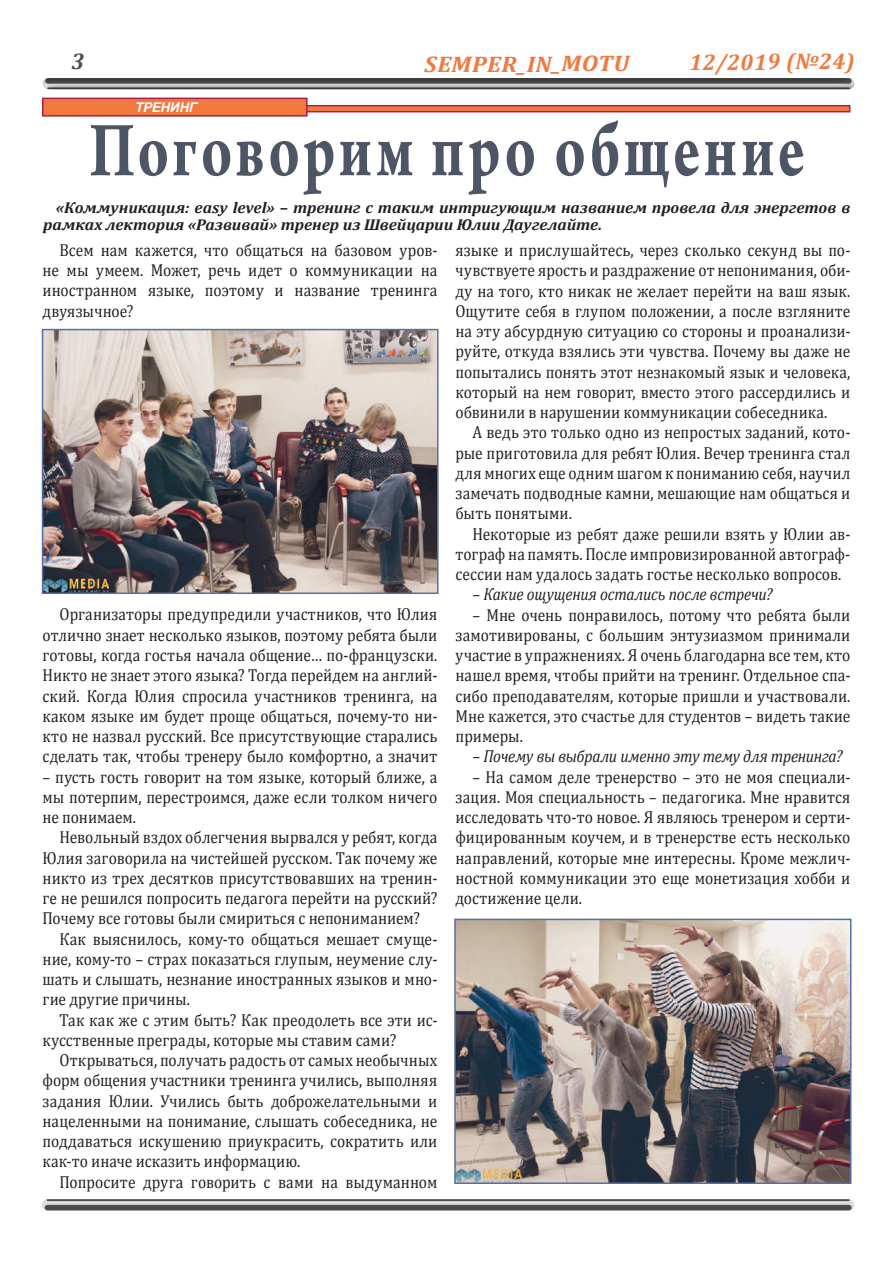
<style>
.page{position:relative;width:893px;height:1263px;background:#fff}
.page>*{position:absolute;margin:0;border:0;box-sizing:border-box;transform-origin:0 0}
.t1{font:700 82.65px "Arno Pro";letter-spacing:.06em;color:#4e5666;scale:.74 1}
.t2{font:italic 700 22.5px "Cambria";color:#f1793f;scale:1.09 1}
.t3{font:italic 700 22.5px "Cambria";color:#f1793f}
.t4{font:17.4px/20.2px "Cambria";letter-spacing:.005em;color:#231f20;text-align:justify;scale:.89 1}
.t5{font:italic 17.4px "Cambria";letter-spacing:-.015em;color:#231f20;scale:.89 1}
.t6{font:italic 700 15.75px/17px "Cambria";letter-spacing:-.005em;color:#231f20;scale:1.04 1}
.t7{font:italic 700 13.5px "Arial";letter-spacing:-.02em;color:#fefbfc}
</style>
<div class="page">
<svg style="left:47px;top:1201px;width:802px;height:4px;background:#d2d3d5"></svg>
<hr style="left:47px;top:1199px;width:802px;height:2px;background:#4b4c4d">
<div style="left:47px;top:1205px;width:802px;height:5px;background:#4b4c4d"></div>
<div style="left:0;top:33px;width:893px;height:102px;background:#231f20;opacity:.5"></div>
<svg style="left:308px;top:105px;width:542px;height:7px;background:#d65842"></svg>
<div style="left:42px;top:98px;width:266px;height:19px;background:#f1793f;border:2px solid #a81f4a"></div>
<img style="left:45px;top:332px;width:391px;height:259px">
<div style="left:42px;top:329px;width:397px;height:265px;border:2px solid #5a6ea6"></div>
<img style="left:457px;top:922px;width:391px;height:259px">
<div style="left:454px;top:919px;width:397px;height:265px;border:2px solid #5a6ea6"></div>
<svg style="left:72px;top:54px;width:12px;height:15px"></svg>
<p class="t7" style="left:135px;top:99px;width:64px">ТРЕНИНГ</p>
<p class="t2" style="left:424px;top:50px;width:189px;rotate:-1deg">SEMPER_IN_MOTU</p>
<p class="t3" style="left:689px;top:47px;width:167px;rotate:-1deg">12/2019 (№24)</p>
<h1 class="t1" style="left:89px;top:102px;width:968px">Поговорим про общение</h1>
<p class="t6" style="left:43px;top:199px;width:778px;text-indent:13px">«Коммуникация: easy level» – тренинг с таким интригующим названием провела для энергетов в рамках лектория «Развивай» тренер из Швейцарии Юлии Даугелайте.</p>
<p class="t4" style="left:43px;top:240px;width:445px;text-indent:17px">Всем нам кажется, что общаться на базовом уров&shy;не мы умеем. Может, речь идет о коммуникации на иностранном языке, поэтому и название тренинга двуязычное?</p>
<p class="t4" style="left:43px;top:604px;width:445px;text-indent:17px">Организаторы предупредили участников, что Юлия отлично знает несколько языков, поэтому ребята были готовы, когда гостья начала общение… по-французски.<br>Никто не знает этого языка? Тогда перейдем на англий&shy;ский. Когда Юлия спросила участников тренинга, на каком языке им будет проще общаться, почему-то ни&shy;кто не назвал русский. Все присутствующие старались сделать так, чтобы тренеру было комфортно, а значит</p>
<p class="t4" style="left:43px;top:766px;width:445px">– пусть гость говорит на том языке, который ближе, а мы потерпим, перестроимся, даже если толком ничего не понимаем.</p>
<p class="t4" style="left:60px;top:827px;width:426px">Невольный вздох облегчения вырвался у ребят, когда</p>
<p class="t4" style="left:43px;top:847px;width:445px">Юлия заговорила на чистейшей русском. Так почему же</p>
<p class="t4" style="left:43px;top:868px;width:445px">никто из трех десятков присутствовавших на тренин-</p>
<p class="t4" style="left:43px;top:888px;width:445px">ге не решился попросить педагога перейти на русский?</p>
<p class="t4" style="left:43px;top:908px;width:426px">Почему все готовы были смириться с непониманием?</p>
<p class="t4" style="left:60px;top:928px;width:426px">Как выяснилось, кому-то общаться мешает смуще-</p>
<p class="t4" style="left:43px;top:949px;width:445px">ние, кому-то – страх показаться глупым, неумение слу-</p>
<p class="t4" style="left:43px;top:969px;width:445px">шать и слышать, незнание иностранных языков и мно-</p>
<p class="t4" style="left:43px;top:989px;width:167px">гие другие причины.</p>
<p class="t4" style="left:60px;top:1009px;width:426px">Так как же с этим быть? Как преодолеть все эти ис-</p>
<p class="t4" style="left:43px;top:1030px;width:399px">кусственные преграды, которые мы ставим сами?</p>
<p class="t4" style="left:60px;top:1050px;width:426px">Открываться, получать радость от самых необычных</p>
<p class="t4" style="left:43px;top:1070px;width:445px">форм общения участники тренинга учились, выполняя</p>
<p class="t4" style="left:43px;top:1090px;width:445px">задания Юлии. Учились быть доброжелательными и</p>
<p class="t4" style="left:43px;top:1111px;width:445px">нацеленными на понимание, слышать собеседника, не</p>
<p class="t4" style="left:43px;top:1131px;width:445px">поддаваться искушению приукрасить, сократить или</p>
<p class="t4" style="left:43px;top:1151px;width:291px">как-то иначе исказить информацию.</p>
<p class="t4" style="left:60px;top:1171px;width:426px">Попросите друга говорить с вами на выдуманном</p>
<p class="t4" style="left:455px;top:240px;width:445px">языке и прислушайтесь, через сколько секунд вы по&shy;чувствуете ярость и раздражение от непонимания, оби&shy;ду на того, кто никак не желает перейти на ваш язык.<br>Ощутите себя в глупом положении, а после взгляните на эту абсурдную ситуацию со стороны и проанализи&shy;руйте, откуда взялись эти чувства. Почему вы даже не попытались понять этот незнакомый язык и человека, который на нем говорит, вместо этого рассердились и обвинили в нарушении коммуникации собеседника.</p>
<p class="t4" style="left:455px;top:422px;width:445px;text-indent:17px">А ведь это только одно из непростых заданий, кото&shy;рые приготовила для ребят Юлия. Вечер тренинга стал для многих еще одним шагом к пониманию себя, научил замечать подводные камни, мешающие нам общаться и быть понятыми.</p>
<p class="t4" style="left:455px;top:523px;width:445px;text-indent:17px">Некоторые из ребят даже решили взять у Юлии ав&shy;тограф на память. После импровизированной автограф&shy;сессии нам удалось задать гостье несколько вопросов.</p>
<p class="t5" style="left:472px;top:582px;width:339px">– Какие ощущения остались после встречи?</p>
<p class="t4" style="left:455px;top:604px;width:445px;text-indent:17px">– Мне очень понравилось, потому что ребята были замотивированы, с большим энтузиазмом принимали участие в упражнениях. Я очень благодарна все тем, кто нашел время, чтобы прийти на тренинг. Отдельное спа&shy;сибо преподавателям, которые пришли и участвовали.<br>Мне кажется, это счастье для студентов – видеть такие примеры.</p>
<p class="t5" style="left:472px;top:744px;width:417px">– Почему вы выбрали именно эту тему для тренинга?</p>
<p class="t4" style="left:455px;top:766px;width:445px;text-indent:17px">– На самом деле тренерство – это не моя специали&shy;зация. Моя специальность – педагогика. Мне нравится исследовать что-то новое. Я являюсь тренером и серти&shy;фицированным коучем, и в тренерстве есть несколько направлений, которые мне интересны. Кроме межлич&shy;ностной коммуникации это еще монетизация хобби и достижение цели.</p>
</div>
